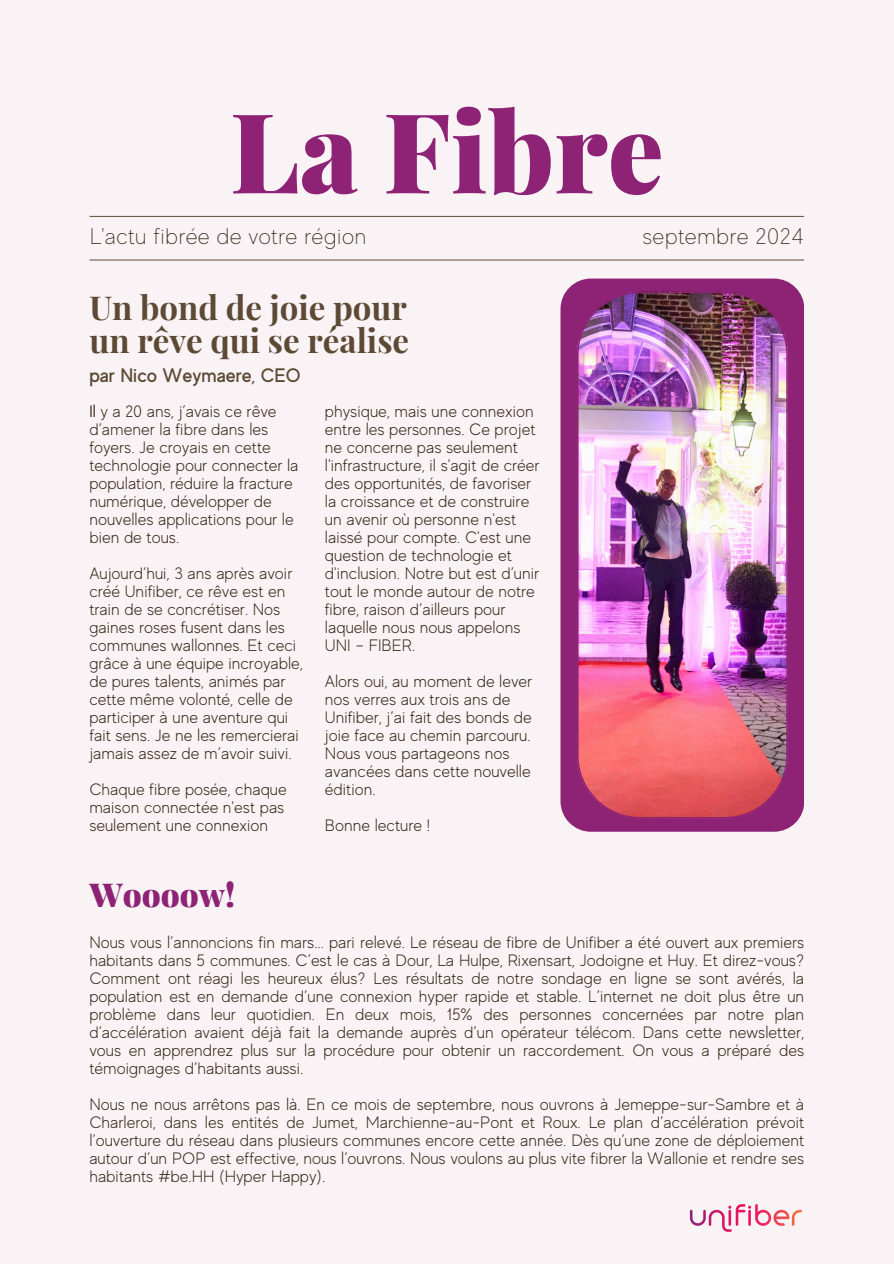
<style>
.page{position:relative;width:894px;height:1264px;background:#fff}
.page>*{position:absolute;margin:0;border:0;box-sizing:border-box;transform-origin:0 0}
.t1{font:900 111px "Playfair Display";color:#8e2376}
.t2{font:700 33px/32.7px "Playfair Display";color:#5d4a35}
.t3{font:900 33px "Playfair Display";color:#8e2376}
.t4{font:100 22.5px "MADE Evolve Sans";color:#372817}
.t5{font:500 19.5px "MADE Evolve Sans";color:#5d4a35}
.t6{font:300 16.5px/18px "MADE Evolve Sans";color:#372817}
.s1{font-weight:400}
</style>
<div class="page">
<div style="left:0;top:0;width:893px;height:1263px;background:#f9f3f6"></div>
<hr style="left:90px;top:216px;width:713px;height:1px;background:#725d46">
<hr style="left:90px;top:259px;width:713px;height:1px;background:#725d46">
<img style="left:689px;top:1204px;width:113px;height:28px">
<div style="left:560px;top:278px;width:244px;height:553px;background:#8e2376;border-radius:30px"></div>
<img style="left:577px;top:292px;width:210px;height:526px">
<h3 class="t1" style="left:230px;top:73px;width:435px">La Fibre</h3>
<h2 class="t4" style="left:89px;top:224px;width:279px">L'actu fibrée de votre région</h2>
<h4 class="t4" style="left:642px;top:224px;width:163px">septembre 2024</h4>
<p class="t2" style="left:89px;top:290px;width:321px">Un bond de joie pour un rêve qui se réalise</p>
<p class="t5" style="left:89px;top:364px;width:213px">par Nico Weymaere, CEO</p>
<p class="t6" style="left:325px;top:402px;width:216px">physique, mais une connexion entre les personnes. Ce projet ne concerne pas seulement l'infrastructure, il s'agit de créer des opportunités, de favoriser la croissance et de construire un avenir où personne n'est laissé pour compte. C'est une question de technologie et d'inclusion. Notre but est d’unir tout le monde autour de notre fibre, raison d’ailleurs pour laquelle nous nous appelons<br>UNI – FIBER.</p>
<p class="t6" style="left:325px;top:672px;width:209px">Alors oui, au moment de lever nos verres aux trois ans de<br>Unifiber, j’ai fait des bonds de joie face au chemin parcouru.</p>
<p class="t6" style="left:325px;top:744px;width:207px">Nous vous partageons nos avancées dans cette nouvelle édition.</p>
<p class="t6" style="left:325px;top:816px;width:107px">Bonne lecture !</p>
<p class="t6" style="left:89px;top:402px;width:211px"><span class="s1">Il</span> y a 20 ans, j’avais ce rêve d’amener la fibre dans les foyers. Je croyais en cette technologie pour connecter la population, réduire la fracture numérique, développer de nouvelles applications pour le bien de tous.</p>
<p class="t6" style="left:89px;top:564px;width:215px">Aujourd’hui, 3 ans après avoir créé Unifiber, ce rêve est en train de se concrétiser. Nos gaines roses fusent dans les communes wallonnes. Et ceci grâce à une équipe incroyable, de pures talents, animés par cette même volonté, celle de participer à une aventure qui fait sens. Je ne les remercierai jamais assez de m’avoir suivi.</p>
<h2 class="t6" style="left:89px;top:780px;width:199px">Chaque fibre posée, chaque maison connectée n'est pas seulement une connexion</h2>
<p class="t3" style="left:89px;top:871px;width:147px">Woooow!</p>
<p class="t6" style="left:89px;top:933px;width:716px;text-align:justify">Nous vous l’annoncions fin mars... pari relevé. Le réseau de fibre de Unifiber a été ouvert aux premiers habitants dans 5 communes. C’est le cas à Dour, La Hulpe, Rixensart, Jodoigne et Huy. Et direz-vous?<br>Comment ont réagi les heureux élus? Les résultats de notre sondage en ligne se sont avérés, la population est en demande d’une connexion hyper rapide et stable. L’internet ne doit plus être un problème dans leur quotidien. En deux mois, 15% des personnes concernées par notre plan d’accélération avaient déjà fait la demande auprès d’un opérateur télécom. Dans cette newsletter, vous en apprendrez plus sur la procédure pour obtenir un raccordement. On vous a préparé des témoignages d’habitants aussi.</p>
<p class="t6" style="left:89px;top:1095px;width:716px;text-align:justify">Nous ne nous arrêtons pas là. En ce mois de septembre, nous ouvrons à Jemeppe-sur-Sambre et à Charleroi, dans les entités de Jumet, Marchienne-au-Pont et Roux. Le plan d’accélération prévoit l’ouverture du réseau dans plusieurs communes encore cette année. Dès qu’une zone de déploiement autour d’un POP est effective, nous l’ouvrons. Nous voulons au plus vite fibrer la Wallonie et rendre ses habitants #be.HH (Hyper Happy).</p>
</div>
